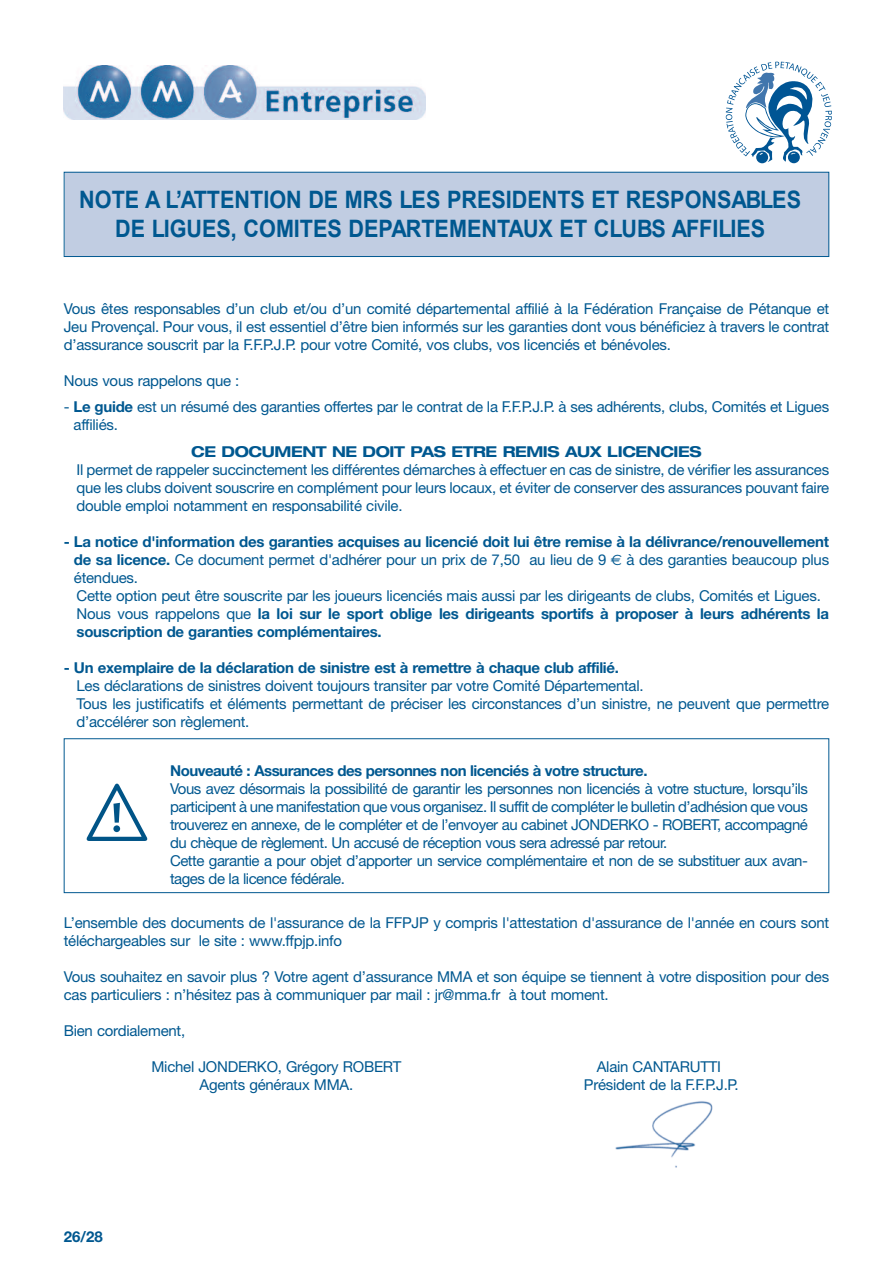
<style>
.page{position:relative;width:893px;height:1263px;background:#fff}
.page>*{position:absolute;margin:0;border:0;box-sizing:border-box;transform-origin:0 0}
.t1{font:700 24px/28.8px "Arial";color:#005890;text-align:center;scale:.9 1}
.t2{font:15px/18px "Helvetica Neue";letter-spacing:-.015em;color:#005890}
.t3{font:700 15px/18px "Helvetica Neue";letter-spacing:-.015em;color:#005890}
.t4{font:15px/18px "Helvetica Neue";letter-spacing:-.035em;color:#005890}
.t5{font:700 15px "Helvetica Neue";letter-spacing:-.035em;color:#005890}
.t6{font:700 expanded 15px "Helvetica Neue";letter-spacing:-.025em;color:#005890}
.s1{font-weight:700}
.s2{font-weight:400}
.s3{font-family:"Euro Sans";font-weight:400}
</style>
<div class="page">
<svg style="left:726px;top:62px;width:106px;height:101px"></svg>
<div style="left:65px;top:173px;width:763px;height:83px;background:#c1cde2"></div>
<div style="left:64px;top:172px;width:765px;height:85px;border:1px solid #005890"></div>
<img style="left:64px;top:65px;width:361px;height:55px">
<div style="left:64px;top:738px;width:765px;height:155px;border:1px solid #005890"></div>
<svg style="left:87px;top:783px;width:60px;height:58px"></svg>
<img style="left:615px;top:1101px;width:98px;height:67px">
<h1 class="t1" style="left:79px;top:185px;width:803px">NOTE A L’ATTENTION DE MRS LES PRESIDENTS ET RESPONSABLES<br>DE LIGUES, COMITES DEPARTEMENTAUX ET CLUBS AFFILIES</h1>
<p class="t2" style="left:64px;top:301px;width:767px;text-align:justify">Vous êtes responsables d’un club et/ou d’un comité départemental affilié à la Fédération Française de Pétanque et Jeu Provençal. Pour vous, il est essentiel d’être bien informés sur les garanties dont vous bénéficiez à travers le contrat d’assurance souscrit par la F.F.P.J.P. pour votre Comité, vos clubs, vos licenciés et bénévoles.</p>
<p class="t2" style="left:64px;top:373px;width:177px">Nous vous rappelons que :</p>
<p class="t2" style="left:74px;top:399px;width:757px;text-indent:-10px">- <span class="s1">Le guide</span> est un résumé des garanties offertes par le contrat de la F.F.P.J.P. à ses adhérents, clubs, Comités et Ligues affiliés.</p>
<p class="t6" style="left:191px;top:446px;width:512px">CE DOCUMENT NE DOIT PAS ETRE REMIS AUX LICENCIES</p>
<p class="t2" style="left:77px;top:462px;width:754px;text-align:justify">Il permet de rappeler succinctement les différentes démarches à effectuer en cas de sinistre, de vérifier les assurances que les clubs doivent souscrire en complément pour leurs locaux, et éviter de conserver des assurances pouvant faire double emploi notamment en responsabilité civile.</p>
<p class="t3" style="left:74px;top:534px;width:757px;text-indent:-10px">- La notice d'information des garanties acquises au licencié doit lui être remise à la délivrance/renouvellement de sa licence. <span class="s2">Ce document permet d'adhérer pour un prix de 7,50 au lieu de 9</span> <span class="s3">€</span> <span class="s2">à des garanties beaucoup plus étendues.<br>Cette option peut être souscrite par les joueurs licenciés mais aussi par les dirigeants de clubs, Comités et Ligues.<br>Nous vous rappelons que</span> la loi sur le sport oblige les dirigeants sportifs à proposer à leurs adhérents la souscription de garanties complémentaires.</p>
<p class="t3" style="left:64px;top:660px;width:557px">- Un exemplaire de la déclaration de sinistre est à remettre à chaque club affilié.</p>
<p class="t2" style="left:77px;top:678px;width:754px">Les déclarations de sinistres doivent toujours transiter par votre Comité Départemental.<br>Tous les justificatifs et éléments permettant de préciser les circonstances d’un sinistre, ne peuvent que permettre d’accélérer son règlement.</p>
<p class="t5" style="left:170px;top:765px;width:479px">Nouveauté : Assurances des personnes non licenciés à votre structure.</p>
<p class="t4" style="left:170px;top:781px;width:639px">Vous avez désormais la possibilité de garantir les personnes non licenciés à votre stucture, lorsqu’ils participent à une manifestation que vous organisez. Il suffit de compléter le bulletin d’adhésion que vous trouverez en annexe, de le compléter et de l’envoyer au cabinet JONDERKO - ROBERT, accompagné du chèque de règlement. Un accusé de réception vous sera adressé par retour.<br>Cette garantie a pour objet d’apporter un service complémentaire et non de se substituer aux avan&shy;tages de la licence fédérale.</p>
<p class="t2" style="left:64px;top:915px;width:767px">L’ensemble des documents de l'assurance de la FFPJP y compris l'attestation d'assurance de l'année en cours sont téléchargeables sur le site : www.ffpjp.info</p>
<p class="t2" style="left:64px;top:969px;width:767px">Vous souhaitez en savoir plus ? Votre agent d’assurance MMA et son équipe se tiennent à votre disposition pour des cas particuliers : n’hésitez pas à communiquer par mail : jr@mma.fr à tout moment.</p>
<p class="t2" style="left:64px;top:1023px;width:123px">Bien cordialement,</p>
<p class="t2" style="left:151px;top:1059px;width:251px">Michel JONDERKO, Grégory ROBERT</p>
<p class="t2" style="left:597px;top:1059px;width:126px">Alain CANTARUTTI</p>
<p class="t2" style="left:200px;top:1077px;width:155px">Agents généraux MMA.</p>
<p class="t2" style="left:584px;top:1077px;width:156px">Président de la F.F.P.J.P.</p>
<p class="t3" style="left:64px;top:1229px;width:40px">26/28</p>
</div>
